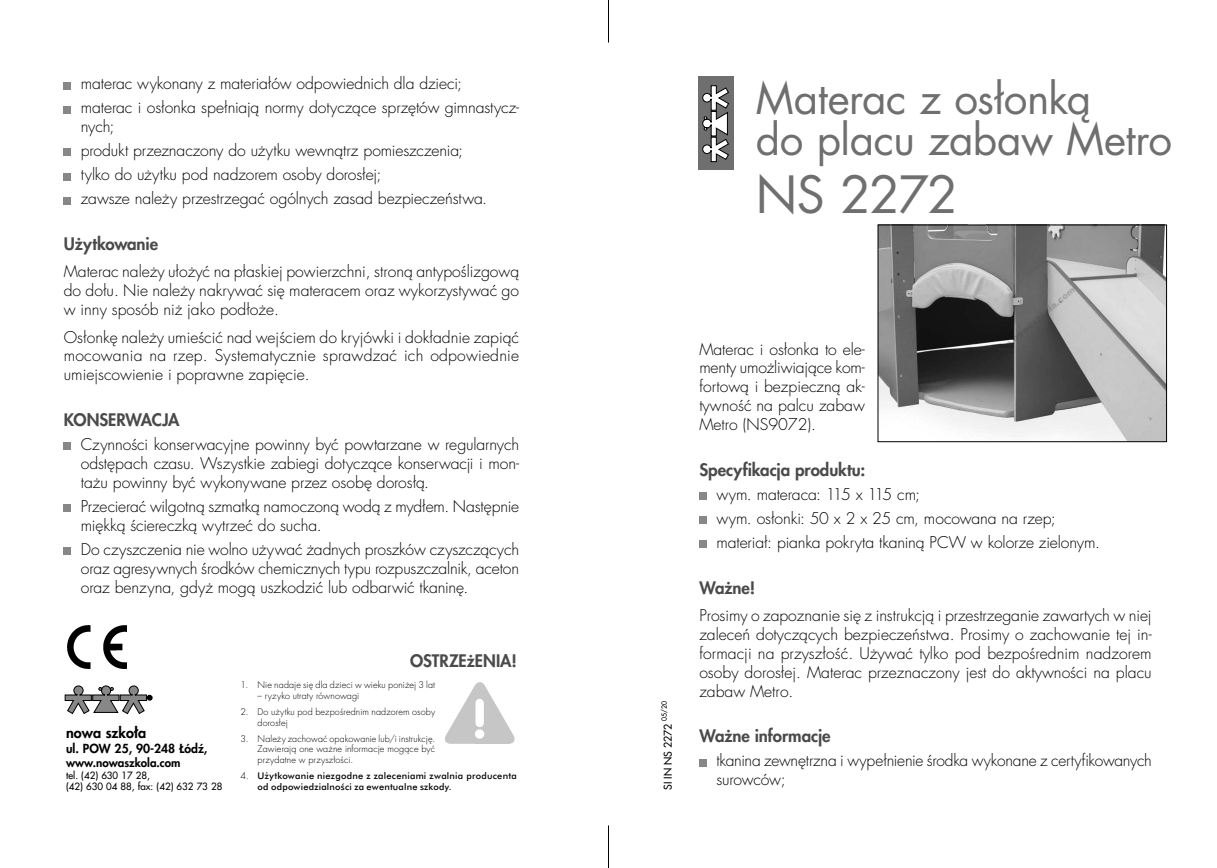
<style>
.page{position:relative;width:1217px;height:868px;background:#fff}
.page>*{position:absolute;margin:0;border:0;box-sizing:border-box;transform-origin:0 0}
.t1{font:49.95px "Futura LTS Book";letter-spacing:-.03em;color:#706f6f}
.t2{font:42.3px/40.5px "Futura LTS Book";letter-spacing:-.01em;color:#706f6f}
.t3{font:800 16.8px "Futura LTS";letter-spacing:-.005em;color:#4a4a49}
.t4{font:300 15.75px/18.9px "Futura LTS";letter-spacing:-.005em;color:#000;text-align:justify}
.t5{font:800 14.4px "Futura LTS";color:#000}
.t6{font:800 12.15px "Futura LTS";color:#000}
.t7{font:800 11.55px "Futura LTS";color:#000}
.t8{font:10.5px "Futura LTS";color:#000}
.t9{font:9.75px/11.7px "Futura LTS";color:#000}
.t10{font:300 9px/10.8px "Futura LTS";letter-spacing:.015em;color:#000}
.t11{font:500 9px/10.8px "Ravi Futura";letter-spacing:.025em;color:#000}
.t12{font:6.9px "Futura LTS";color:#000}
.s1{font-family:"Futura LTS";font-weight:300}
</style>
<div class="page">
<hr style="left:608px;top:0;width:1px;height:43px;background:#000">
<hr style="left:608px;top:825px;width:1px;height:42px;background:#000">
<div style="left:699px;top:492px;width:7px;height:8px;background:#878787"></div>
<div style="left:699px;top:516px;width:7px;height:8px;background:#878787"></div>
<div style="left:699px;top:540px;width:7px;height:8px;background:#878787"></div>
<div style="left:699px;top:759px;width:7px;height:7px;background:#878787"></div>
<div style="left:697px;top:77px;width:36px;height:93px;background:#706f6f"></div>
<svg style="left:702px;top:85px;width:26px;height:77px"></svg>
<div style="left:64px;top:82px;width:7px;height:7px;background:#878787"></div>
<div style="left:64px;top:106px;width:7px;height:7px;background:#878787"></div>
<div style="left:64px;top:149px;width:7px;height:7px;background:#878787"></div>
<div style="left:64px;top:173px;width:7px;height:7px;background:#878787"></div>
<div style="left:64px;top:197px;width:7px;height:7px;background:#878787"></div>
<div style="left:64px;top:442px;width:7px;height:8px;background:#878787"></div>
<div style="left:64px;top:504px;width:7px;height:8px;background:#878787"></div>
<div style="left:64px;top:547px;width:7px;height:8px;background:#878787"></div>
<img style="left:879px;top:227px;width:285px;height:213px">
<div style="left:877px;top:225px;width:289px;height:217px;border:1px solid #000"></div>
<img style="left:67px;top:625px;width:59px;height:43px">
<img style="left:445px;top:682px;width:70px;height:62px">
<svg style="left:65px;top:685px;width:87px;height:29px"></svg>
<p class="t4" style="left:81px;top:72px;width:439px;line-height:24px">materac wykonany z materiałów odpowiednich dla dzieci;<br>materac i osłonka spełniają normy dotyczące sprzętów gimnastycz-</p>
<p class="t4" style="left:81px;top:115px;width:407px;line-height:24px;text-align:left">nych;<br>produkt przeznaczony do użytku wewnątrz pomieszczenia; tylko do użytku pod nadzorem osoby dorosłej;<br>zawsze należy przestrzegać ogólnych zasad bezpieczeństwa.</p>
<p class="t3" style="left:64px;top:232px;width:96px">Użytkowanie</p>
<p class="t4" style="left:64px;top:262px;width:456px">Materac należy ułożyć na płaskiej powierzchni, stroną antypoślizgową do dołu. Nie należy nakrywać się materacem oraz wykorzystywać go w inny sposób niż jako podłoże.</p>
<p class="t4" style="left:64px;top:328px;width:457px">Osłonkę należy umieścić nad wejściem do kryjówki i dokładnie zapiąć mocowania na rzep. Systematycznie sprawdzać ich odpowiednie umiejscowienie i poprawne zapięcie.</p>
<p class="t3" style="left:64px;top:408px;width:117px">KONSERWACJA</p>
<p class="t4" style="left:81px;top:435px;width:439px">Czynności konserwacyjne powinny być powtarzane w regularnych odstępach czasu. Wszystkie zabiegi dotyczące konserwacji i mon&shy;tażu powinny być wykonywane przez osobę dorosłą.</p>
<p class="t4" style="left:81px;top:497px;width:439px">Przecierać wilgotną szmatką namoczoną wodą z mydłem. Następnie miękką ściereczką wytrzeć do sucha.</p>
<p class="t4" style="left:81px;top:540px;width:439px">Do czyszczenia nie wolno używać żadnych proszków czyszczących oraz agresywnych środków chemicznych typu rozpuszczalnik, aceton oraz benzyna, gdyż mogą uszkodzić lub odbarwić tkaninę.</p>
<p class="t5" style="left:66px;top:723px;width:82px">nowa szko³a</p>
<p class="t6" style="left:66px;top:740px;width:143px">ul. POW 25, 90-248 £ódŸ,</p>
<p class="t7" style="left:66px;top:754px;width:116px">www.nowaszkola.com</p>
<p class="t9" style="left:66px;top:769px;width:158px">tel. (42) 630 17 28,<br>(42) 630 04 88, fax: (42) 632 73 28</p>
<p class="t3" style="left:410px;top:649px;width:108px">OSTRZE¿ENIA!</p>
<p class="t10" style="left:240px;top:679px;width:196px">1. Nie nadaje siê dla dzieci w wieku poni¿ej 3 lat</p>
<p class="t10" style="left:257px;top:690px;width:103px">– ryzyko utraty równowagi</p>
<p class="t10" style="left:257px;top:706px;width:179px;text-indent:-17px">2. Do u¿ytku pod bezpoœrednim nadzorem osoby doros³ej</p>
<p class="t10" style="left:257px;top:733px;width:179px;text-align:justify;text-indent:-17px">3. Nale¿y zachowaæ opakowanie lub/i instrukcjê.<br>Zawieraj¹ one wa¿ne informacje mog¹ce byæ przydatne w przysz³oœci.</p>
<p class="t11" style="left:257px;top:770px;width:260px;text-indent:-17px"><span class="s1">4.</span> U¿yt-ko-wa-nie nie-zgod-ne z za-le-ce-nia-mi zwal-nia pro-du-cen-ta od od-po-wie-dzial-no-œci za ewen-tu-al-ne szko-dy.</p>
<h2 class="t2" style="left:755px;top:79px;width:417px">Materac z osłonką<br>do placu zabaw Metro</h2>
<h1 class="t1" style="left:755px;top:163px;width:203px">NS 2272</h1>
<p class="t12" style="left:659px;top:720px;width:21px;rotate:-90deg">05/20</p>
<p class="t8" style="left:660px;top:789px;width:68px;rotate:-90deg">SI IN NS 2272</p>
<p class="t4" style="left:699px;top:339px;width:167px">Materac i osłonka to ele&shy;menty umożliwiające kom&shy;fortową i bezpieczną ak&shy;tywność na palcu zabaw Metro (NS9072).</p>
<p class="t3" style="left:699px;top:458px;width:167px">Specyfikacja produktu:</p>
<p class="t4" style="left:716px;top:482px;width:385px;line-height:24px;text-align:left">wym. materaca: 115 x 115 cm;<br>wym. osłonki: 50 x 2 x 25 cm, mocowana na rzep; materiał: pianka pokryta tkaniną PCW w kolorze zielonym.</p>
<p class="t3" style="left:699px;top:576px;width:57px">Ważne!</p>
<p class="t4" style="left:699px;top:606px;width:453px">Prosimy o zapoznanie się z instrukcją i przestrzeganie zawartych w niej zaleceń dotyczących bezpieczeństwa. Prosimy o zachowanie tej in&shy;formacji na przyszłość. Używać tylko pod bezpośrednim nadzorem osoby dorosłej. Materac przeznaczony jest do aktywności na placu zabaw Metro.</p>
<p class="t3" style="left:699px;top:724px;width:133px">Ważne informacje</p>
<p class="t4" style="left:716px;top:751px;width:437px">tkanina zewnętrzna i wypełnienie środka wykonane z certyfikowanych surowców;</p>
</div>
